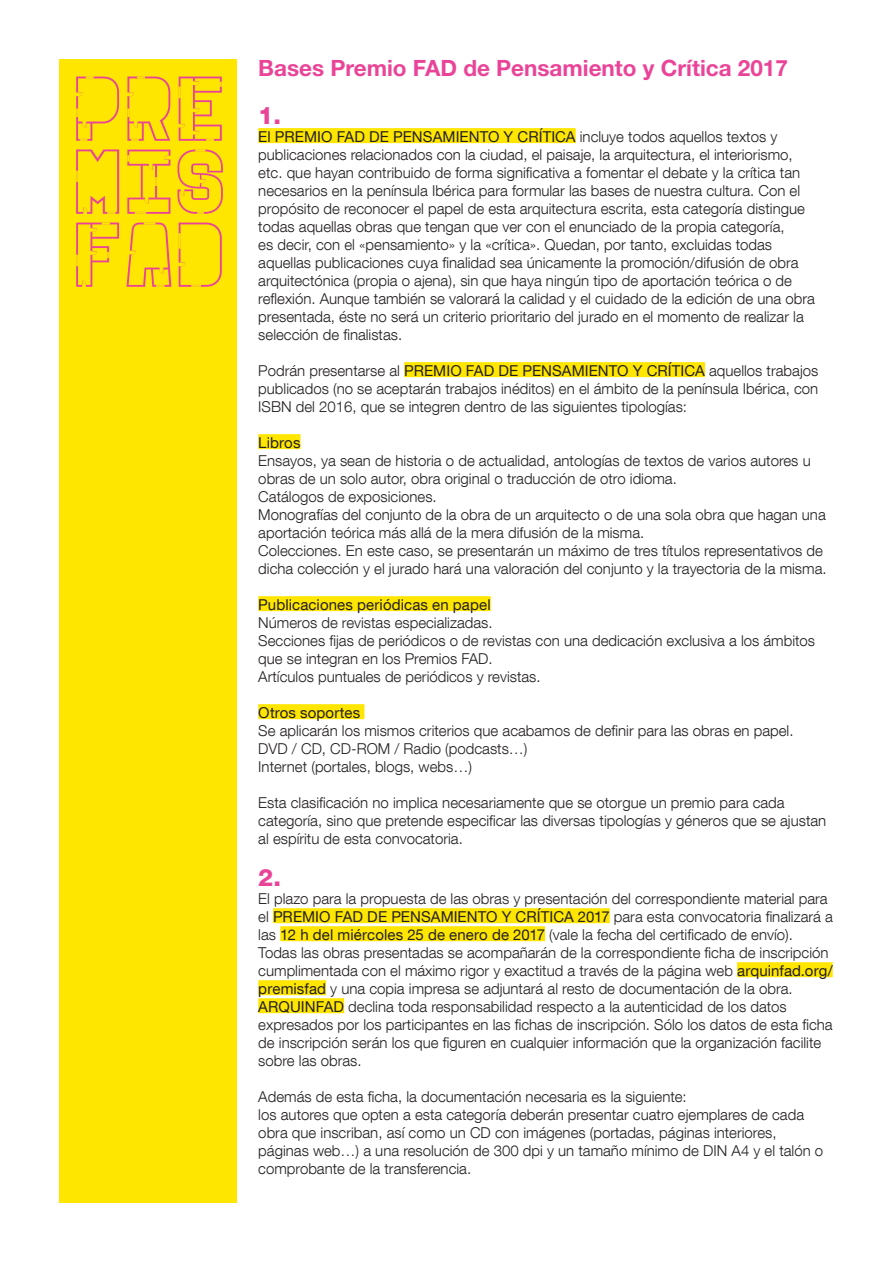
<style>
.page{position:relative;width:893px;height:1263px;background:#fff}
.page>*{position:absolute;margin:0;border:0;box-sizing:border-box;transform-origin:0 0}
.t1{font:81.45px/73.1px "ARQUINFAD";letter-spacing:-.02em;color:#ea4498;text-align:justify}
.t2{font:800 24px "Helvetica Neue LT Com";color:#ea4498}
.t3{font:700 22.5px "Helvetica Neue LT Std";color:#ea4498}
.t4{font:300 15px/18px "Helvetica Neue LT Com";color:#231f20}
.t5{font:15px "Helvetica Neue LT Com";letter-spacing:.01em;color:#231f20}
.s1{font-weight:400}
</style>
<div class="page">
<div style="left:60px;top:60px;width:177px;height:1143px;background:#ffe601"></div>
<div style="left:258px;top:128px;width:318px;height:15px;background:#ffe601"></div>
<div style="left:404px;top:362px;width:301px;height:15px;background:#ffe601"></div>
<div style="left:258px;top:434px;width:42px;height:15px;background:#ffe601"></div>
<div style="left:258px;top:596px;width:233px;height:15px;background:#ffe601"></div>
<div style="left:258px;top:704px;width:106px;height:15px;background:#ffe601"></div>
<div style="left:273px;top:908px;width:337px;height:15px;background:#ffe601"></div>
<div style="left:280px;top:926px;width:265px;height:15px;background:#ffe601"></div>
<div style="left:737px;top:962px;width:96px;height:15px;background:#ffe601"></div>
<div style="left:258px;top:980px;width:68px;height:15px;background:#ffe601"></div>
<div style="left:258px;top:998px;width:86px;height:15px;background:#ffe601"></div>
<h1 class="t1" style="left:71px;top:77px;width:157px">PRE MIS FAD</h1>
<h3 class="t3" style="left:258px;top:54px;width:531px">Bases Premio FAD de Pensamiento y Crítica 2017</h3>
<h2 class="t2" style="left:258px;top:101px;width:24px">1.</h2>
<p class="t4" style="left:258px;top:127px;width:558px"><span class="s1">El PREMIO FAD DE PENSAMIENTO Y CRÍTICA</span> incluye todos aquellos textos y publicaciones relacionados con la ciudad, el paisaje, la arquitectura, el interiorismo, etc. que hayan contribuido de forma significativa a fomentar el debate y la crítica tan necesarios en la península Ibérica para formular las bases de nuestra cultura. Con el propósito de reconocer el papel de esta arquitectura escrita, esta categoría distingue todas aquellas obras que tengan que ver con el enunciado de la propia categoría,<br>es decir, con el «pensamiento» y la «crítica». Quedan, por tanto, excluidas todas aquellas publicaciones cuya finalidad sea únicamente la promoción/difusión de obra arquitectónica (propia o ajena), sin que haya ningún tipo de aportación teórica o de reflexión. Aunque también se valorará la calidad y el cuidado de la edición de una obra presentada, éste no será un criterio prioritario del jurado en el momento de realizar la selección de finalistas.</p>
<p class="t4" style="left:258px;top:361px;width:561px;text-align:justify">Podrán presentarse al <span class="s1">PREMIO FAD DE PENSAMIENTO Y CRÍTICA</span> aquellos trabajos publicados (no se aceptarán trabajos inéditos) en el ámbito de la península Ibérica, con ISBN del 2016, que se integren dentro de las siguientes tipologías:</p>
<p class="t5" style="left:258px;top:433px;width:44px">Libros</p>
<p class="t4" style="left:258px;top:451px;width:570px">Ensayos, ya sean de historia o de actualidad, antologías de textos de varios autores u obras de un solo autor, obra original o traducción de otro idioma.<br>Catálogos de exposiciones.<br>Monografías del conjunto de la obra de un arquitecto o de una sola obra que hagan una aportación teórica más allá de la mera difusión de la misma.<br>Colecciones. En este caso, se presentarán un máximo de tres títulos representativos de dicha colección y el jurado hará una valoración del conjunto y la trayectoria de la misma.</p>
<p class="t5" style="left:258px;top:595px;width:234px">Publicaciones periódicas en papel</p>
<p class="t4" style="left:258px;top:613px;width:558px">Números de revistas especializadas.<br>Secciones fijas de periódicos o de revistas con una dedicación exclusiva a los ámbitos que se integran en los Premios FAD.<br>Artículos puntuales de periódicos y revistas.</p>
<p class="t5" style="left:258px;top:703px;width:103px">Otros soportes</p>
<p class="t4" style="left:258px;top:721px;width:537px">Se aplicarán los mismos criterios que acabamos de definir para las obras en papel.<br>DVD / CD, CD-ROM / Radio (podcasts…)<br>Internet (portales, blogs, webs…)</p>
<p class="t4" style="left:258px;top:793px;width:569px">Esta clasificación no implica necesariamente que se otorgue un premio para cada categoría, sino que pretende especificar las diversas tipologías y géneros que se ajustan al espíritu de esta convocatoria.</p>
<h2 class="t2" style="left:258px;top:863px;width:24px">2.</h2>
<p class="t4" style="left:258px;top:889px;width:576px">El plazo para la propuesta de las obras y presentación del correspondiente material para el <span class="s1">PREMIO FAD DE PENSAMIENTO Y CRÍTICA 2017</span> para esta convocatoria finalizará a las <span class="s1">12 h del miércoles 25 de enero de 2017</span> (vale la fecha del certificado de envío).<br>Todas las obras presentadas se acompañarán de la correspondiente ficha de inscripción cumplimentada con el máximo rigor y exactitud a través de la página web <span class="s1">arquinfad.org/ premisfad</span> y una copia impresa se adjuntará al resto de documentación de la obra.<br><span class="s1">ARQUINFAD</span> declina toda responsabilidad respecto a la autenticidad de los datos expresados por los participantes en las fichas de inscripción. Sólo los datos de esta ficha de inscripción serán los que figuren en cualquier información que la organización facilite sobre las obras.</p>
<p class="t4" style="left:258px;top:1087px;width:566px">Además de esta ficha, la documentación necesaria es la siguiente:<br>los autores que opten a esta categoría deberán presentar cuatro ejemplares de cada obra que inscriban, así como un CD con imágenes (portadas, páginas interiores, páginas web…) a una resolución de 300 dpi y un tamaño mínimo de DIN A4 y el talón o comprobante de la transferencia.</p>
</div>
